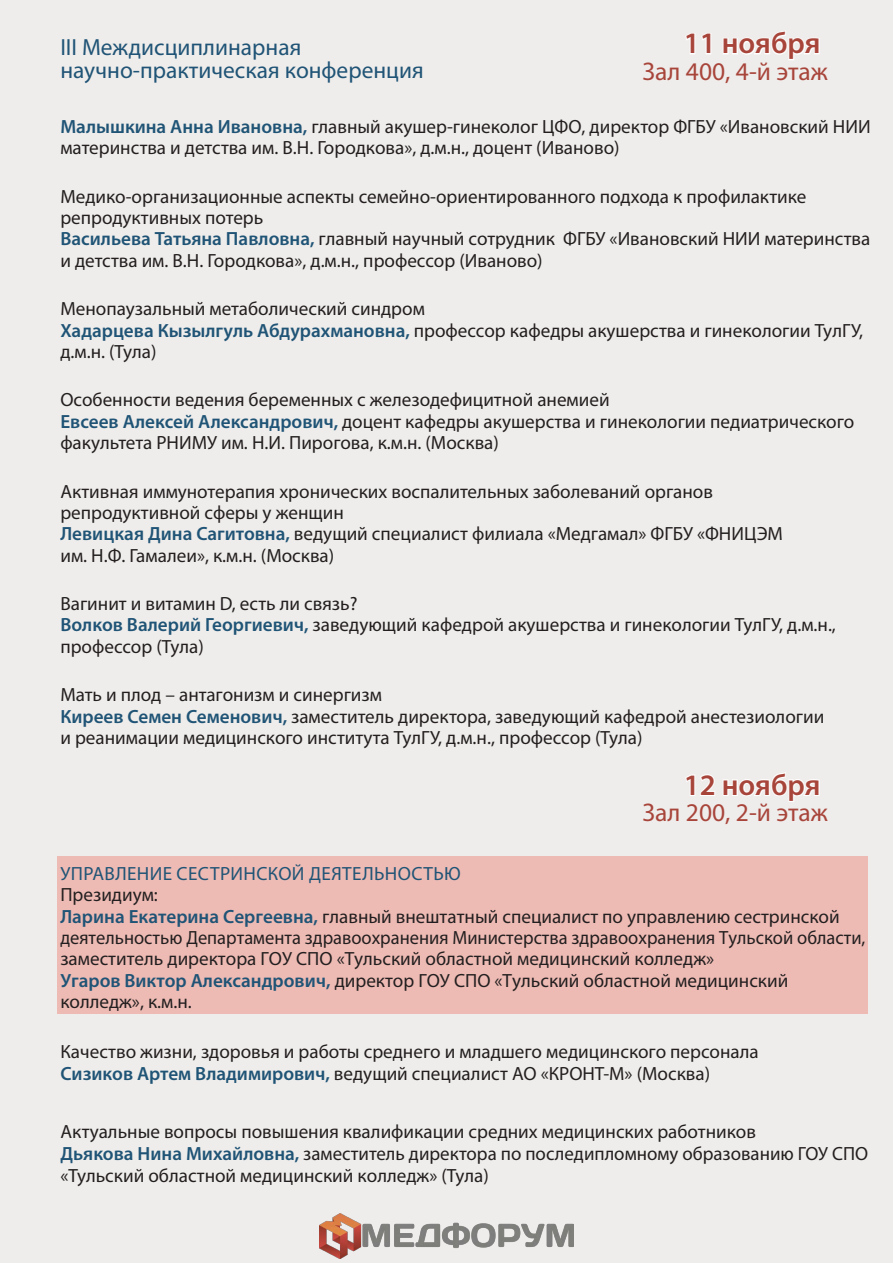
<style>
.page{position:relative;width:893px;height:1263px;background:#efedeb}
.page>*{position:absolute;margin:0;border:0;box-sizing:border-box;transform-origin:0 0}
.t1{font:600 29.85px "Myriad Pro";color:#a8453b}
.t2{font:300 25.5px "Myriad Pro";color:#a8453b}
.t3{font:23.4px/23.4px "Myriad Pro";color:#205476}
.t4{font:300 semi-condensed 19.2px/21.3px "Myriad Pro";color:#231f20}
.t5{font:600 semi-condensed 19.2px/21.3px "Myriad Pro";color:#231f20}
.s1{font-weight:600;font-stretch:normal;color:#205476}
.s2{font-weight:600}
.s3{font-stretch:normal;color:#205476}
.s4{font-weight:300}
.s5{color:#205476}
</style>
<div class="page">
<svg style="left:686px;top:33px;width:25px;height:21px"></svg>
<svg style="left:723px;top:31px;width:97px;height:29px"></svg>
<svg style="left:686px;top:774px;width:29px;height:22px"></svg>
<svg style="left:723px;top:772px;width:97px;height:30px"></svg>
<div style="left:57px;top:857px;width:811px;height:157px;background:#eebbb4"></div>
<img style="left:320px;top:1213px;width:253px;height:45px">
<p class="t3" style="left:60px;top:35px;width:365px">III Междисциплинарная научно-практическая конференция</p>
<p class="t1" style="left:684px;top:24px;width:138px">11 ноября</p>
<p class="t2" style="left:643px;top:55px;width:187px">Зал 400, 4-й этаж</p>
<p class="t4" style="left:60px;top:116px;width:812px"><span class="s1">Малышкина Анна Ивановна,</span> главный акушер-гинеколог ЦФО, директор ФГБУ «Ивановский НИИ материнства и детства им. В.Н. Городкова», д.м.н., доцент (Иваново)</p>
<p class="t4" style="left:60px;top:185px;width:811px"><span class="s2">Медико-организационные аспекты семейно-ориентированного подхода к профилактике репродуктивных потерь<br></span><span class="s1">Васильева Татьяна Павловна,</span> главный научный сотрудник ФГБУ «Ивановский НИИ материнства и детства им. В.Н. Городкова», д.м.н., профессор (Иваново)</p>
<p class="t4" style="left:60px;top:298px;width:804px"><span class="s2">Менопаузальный метаболический синдром<br></span><span class="s1">Хадарцева Кызылгуль Абдурахмановна,</span> профессор кафедры акушерства и гинекологии ТулГУ, д.м.н. (Тула)</p>
<p class="t4" style="left:60px;top:389px;width:795px"><span class="s2">Особенности ведения беременных с железодефицитной анемией<br></span><span class="s1">Евсеев Алексей Александрович,</span> доцент кафедры акушерства и гинекологии педиатрического факультета РНИМУ им. Н.И. Пирогова, к.м.н. (Москва)</p>
<p class="t5" style="left:60px;top:480px;width:724px">Активная иммунотерапия хронических воспалительных заболеваний органов репродуктивной сферы у женщин<br><span class="s3">Левицкая Дина Сагитовна,</span> <span class="s4">ведущий специалист филиала «Медгамал» ФГБУ «ФНИЦЭМ им. Н.Ф. Гамалеи», к.м.н. (Москва)</span></p>
<p class="t4" style="left:60px;top:593px;width:777px"><span class="s2">Вагинит и витамин D, есть ли связь?<br></span><span class="s1">Волков Валерий Георгиевич,</span> заведующий кафедрой акушерства и гинекологии ТулГУ, д.м.н., профессор (Тула)</p>
<p class="t4" style="left:60px;top:684px;width:765px"><span class="s2">Мать и плод – антагонизм и синергизм<br></span><span class="s1">Киреев Семен Семенович,</span> заместитель директора, заведующий кафедрой анестезиологии и реанимации медицинского института ТулГУ, д.м.н., профессор (Тула)</p>
<p class="t1" style="left:684px;top:766px;width:138px">12 ноября</p>
<p class="t2" style="left:643px;top:797px;width:187px">Зал 200, 2-й этаж</p>
<p class="t4" style="left:60px;top:862px;width:781px;line-height:21.8px"><span class="s5">УПРАВЛЕНИЕ СЕСТРИНСКОЙ ДЕЯТЕЛЬНОСТЬЮ<br></span><span class="s2">Президиум:<br></span><span class="s1">Ларина Екатерина Сергеевна,</span> главный внештатный специалист по управлению сестринской</p>
<p class="t4" style="left:60px;top:926px;width:807px;line-height:21.8px">деятельностью Департамента здравоохранения Министерства здравоохранения Тульской области, заместитель директора ГОУ СПО «Тульский областной медицинский колледж»<br><span class="s1">Угаров Виктор Александрович,</span> директор ГОУ СПО «Тульский областной медицинский</p>
<p class="t4" style="left:60px;top:990px;width:133px">колледж», к.м.н.</p>
<p class="t5" style="left:60px;top:1041px;width:700px">Качество жизни, здоровья и работы среднего и младшего медицинского персонала<br><span class="s3">Сизиков Артем Владимирович,</span> <span class="s4">ведущий специалист АО «КРОНТ-М» (Москва)</span></p>
<p class="t4" style="left:61px;top:1120px;width:809px;line-height:21.9px"><span class="s2">Актуальные вопросы повышения квалификации средних медицинских работников<br></span><span class="s1">Дьякова Нина Михайловна,</span> заместитель директора по последипломному образованию ГОУ СПО «Тульский областной медицинский колледж» (Тула)</p>
</div>
